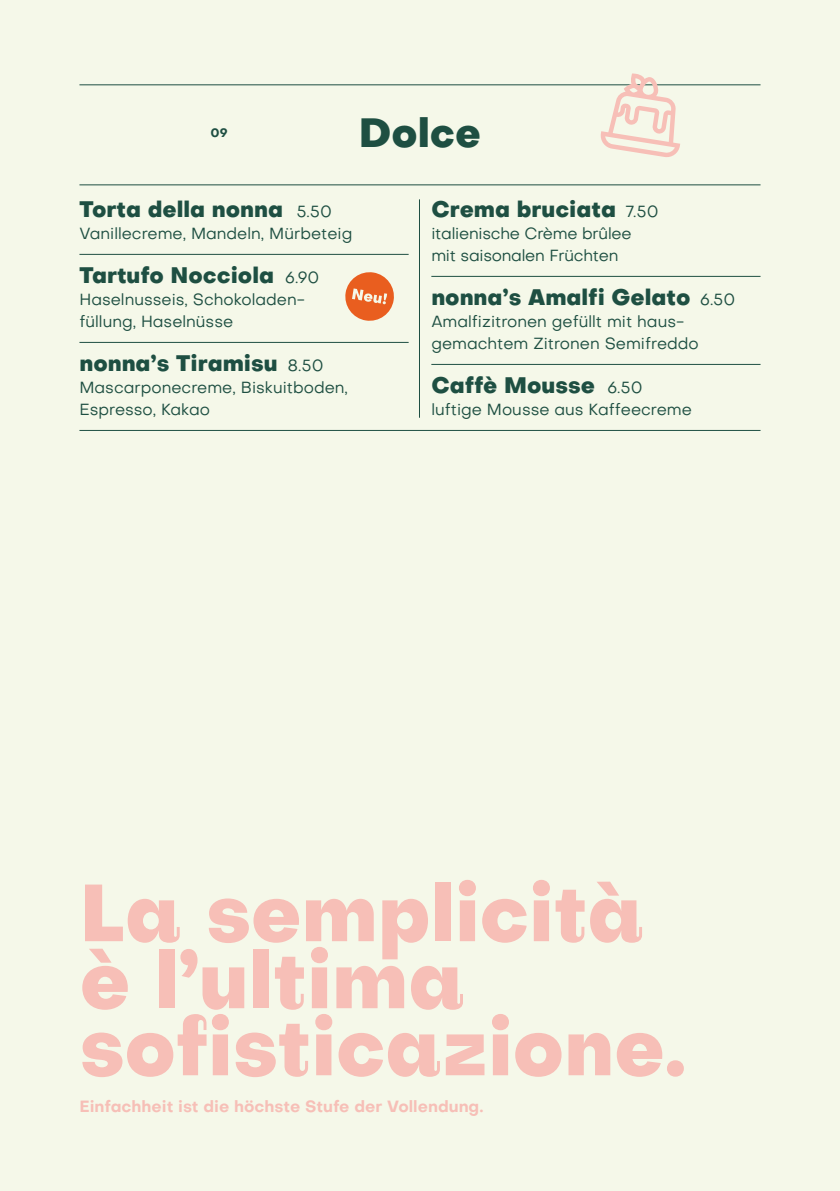
<style>
.page{position:relative;width:840px;height:1191px;background:#fff}
.page>*{position:absolute;margin:0;border:0;box-sizing:border-box;transform-origin:0 0}
.t1{font:800 79px/67px "Subjectivity";letter-spacing:-.005em;color:#f7bfb7}
.t2{font:800 40px "Subjectivity";color:#1e4f42}
.t3{font:800 22px "Objectivity";color:#1e4f42}
.t4{font:16px/22px "Objectivity";color:#1e4f42}
.t5{font:700 16px "Objectivity";color:#f7bfb7}
.t6{font:700 12px "Objectivity";color:#1e4f42}
.s1{font-weight:400;font-size:16px}
</style>
<div class="page">
<div style="left:0;top:0;width:839px;height:1191px;background:#f5f8e9"></div>
<hr style="left:79px;top:254px;width:329px;height:1px;background:#1e4f42">
<hr style="left:79px;top:342px;width:329px;height:1px;background:#1e4f42">
<hr style="left:79px;top:430px;width:681px;height:1px;background:#1e4f42">
<svg style="left:345px;top:272px;width:49px;height:49px"></svg>
<hr style="left:79px;top:84px;width:681px;height:1px;background:#1e4f42">
<hr style="left:79px;top:184px;width:681px;height:1px;background:#1e4f42">
<hr style="left:431px;top:276px;width:329px;height:1px;background:#1e4f42">
<hr style="left:431px;top:364px;width:329px;height:1px;background:#1e4f42">
<hr style="left:419px;top:199px;width:1px;height:219px;background:#1e4f42">
<svg style="left:599px;top:73px;width:80px;height:84px"></svg>
<p class="t6" style="left:210px;top:124px;width:19px">09</p>
<h2 class="t2" style="left:358px;top:103px;width:124px">Dolce</h2>
<h3 class="t3" style="left:79px;top:192px;width:254px">Torta della nonna <span class="s1">5.50</span></h3>
<p class="t4" style="left:79px;top:222px;width:274px">Vanillecreme, Mandeln, Mürbeteig</p>
<h3 class="t3" style="left:79px;top:258px;width:241px">Tartufo Nocciola <span class="s1">6.90</span></h3>
<p class="t4" style="left:79px;top:288px;width:227px">Haselnusseis, Schokoladen&shy;füllung, Haselnüsse</p>
<h3 class="t3" style="left:79px;top:346px;width:245px">nonna’s Tiramisu <span class="s1">8.50</span></h3>
<p class="t4" style="left:79px;top:376px;width:270px">Mascarponecreme, Biskuitboden,<br>Espresso, Kakao</p>
<h3 class="t3" style="left:431px;top:192px;width:229px">Crema bruciata <span class="s1">7.50</span></h3>
<p class="t4" style="left:431px;top:222px;width:202px">italienische Crème brûlee mit saisonalen Früchten</p>
<h3 class="t3" style="left:431px;top:280px;width:305px">nonna’s Amalfi Gelato <span class="s1">6.50</span></h3>
<p class="t4" style="left:431px;top:310px;width:269px">Amalfizitronen gefüllt mit haus&shy;gemachtem Zitronen Semifreddo</p>
<h3 class="t3" style="left:431px;top:368px;width:213px">Caffè Mousse <span class="s1">6.50</span></h3>
<p class="t4" style="left:431px;top:398px;width:262px">luftige Mousse aus Kaffeecreme</p>
<h1 class="t1" style="left:79px;top:878px;width:608px">La semplicità è l’ultima sofisticazione.</h1>
<p class="t5" style="left:79px;top:1094px;width:405px">Einfachheit ist die höchste Stufe der Vollendung.</p>
</div>
